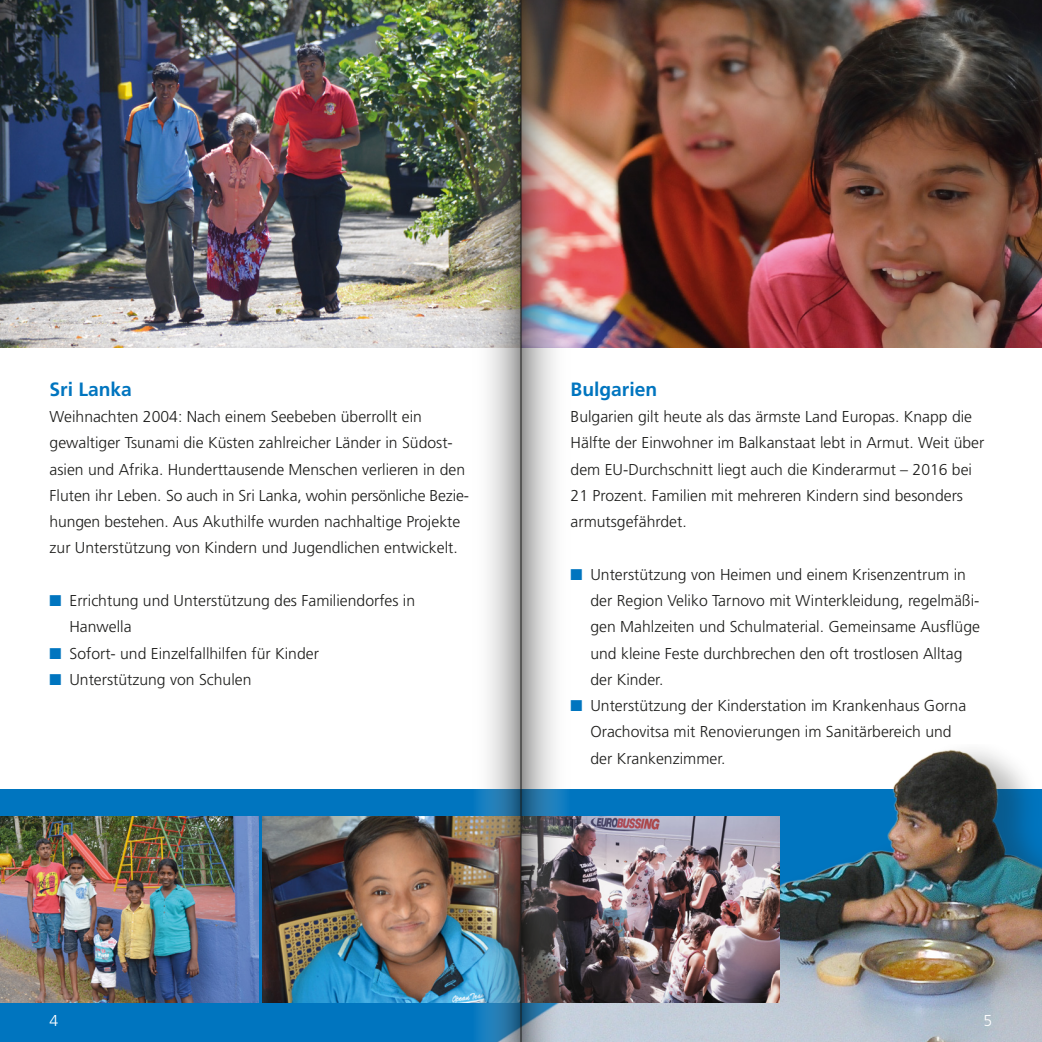
<style>
.page{position:relative;width:1042px;height:1042px;background:#fff}
.page>*{position:absolute;margin:0;border:0;box-sizing:border-box;transform-origin:0 0}
.t1{font:700 19.25px "Frutiger LT Std";color:#0075bf}
.t2{font:300 15.75px/26.2px "Frutiger LT Std";color:#1d1d1b}
.t3{font:300 15.75px "Frutiger LT Std";color:#fff}
.s1{color:#0075bf}
</style>
<div class="page">
<div style="left:0;top:790px;width:521px;height:252px;background:#0075bf"></div>
<img style="left:0;top:0;width:471px;height:347px">
<img style="left:0;top:816px;width:258px;height:186px">
<img style="left:263px;top:816px;width:175px;height:186px">
<img style="left:570px;top:0;width:472px;height:347px">
<img style="left:438px;top:749px;width:604px;height:293px">
<img style="left:471px;top:0;width:49px;height:1042px">
<img style="left:521px;top:0;width:49px;height:1042px">
<hr style="left:520px;top:0;width:1px;height:1042px;background:#1d1d1b">
<p class="t1" style="left:50px;top:378px;width:84px">Sri Lanka</p>
<p class="t2" style="left:50px;top:404px;width:421px">Weihnachten 2004: Nach einem Seebeben überrollt ein gewaltiger Tsunami die Küsten zahlreicher Länder in Südost&shy;asien und Afrika. Hunderttausende Menschen verlieren in den Fluten ihr Leben. So auch in Sri Lanka, wohin persönliche Bezie&shy;hungen bestehen. Aus Akuthilfe wurden nachhaltige Projekte zur Unterstützung von Kindern und Jugendlichen entwickelt.</p>
<p class="t2" style="left:69px;top:588px;width:347px;text-indent:-20px"><span class="s1">■</span> Errichtung und Unterstützung des Familiendorfes in<br>Hanwella</p>
<p class="t2" style="left:50px;top:640px;width:271px"><span class="s1">■</span> Sofort- und Einzelfallhilfen für Kinder</p>
<p class="t2" style="left:50px;top:666px;width:203px"><span class="s1">■</span> Unterstützung von Schulen</p>
<p class="t1" style="left:570px;top:378px;width:88px">Bulgarien</p>
<p class="t2" style="left:570px;top:404px;width:415px">Bulgarien gilt heute als das ärmste Land Europas. Knapp die Hälfte der Einwohner im Balkanstaat lebt in Armut. Weit über dem EU-Durchschnitt liegt auch die Kinderarmut – 2016 bei 21 Prozent. Familien mit mehreren Kindern sind besonders armutsgefährdet.</p>
<p class="t2" style="left:590px;top:561px;width:391px;text-indent:-20px"><span class="s1">■</span> Unterstützung von Heimen und einem Krisenzentrum in der Region Veliko Tarnovo mit Winterkleidung, regelmäßi&shy;gen Mahlzeiten und Schulmaterial. Gemeinsame Ausflüge und kleine Feste durchbrechen den oft trostlosen Alltag der Kinder.</p>
<p class="t2" style="left:590px;top:693px;width:377px;text-indent:-20px"><span class="s1">■</span> Unterstützung der Kinderstation im Krankenhaus Gorna<br>Orachovitsa mit Renovierungen im Sanitärbereich und der Krankenzimmer.</p>
<p class="t3" style="left:50px;top:1011px;width:10px">4</p>
<p class="t3" style="left:983px;top:1011px;width:10px">5</p>
</div>
